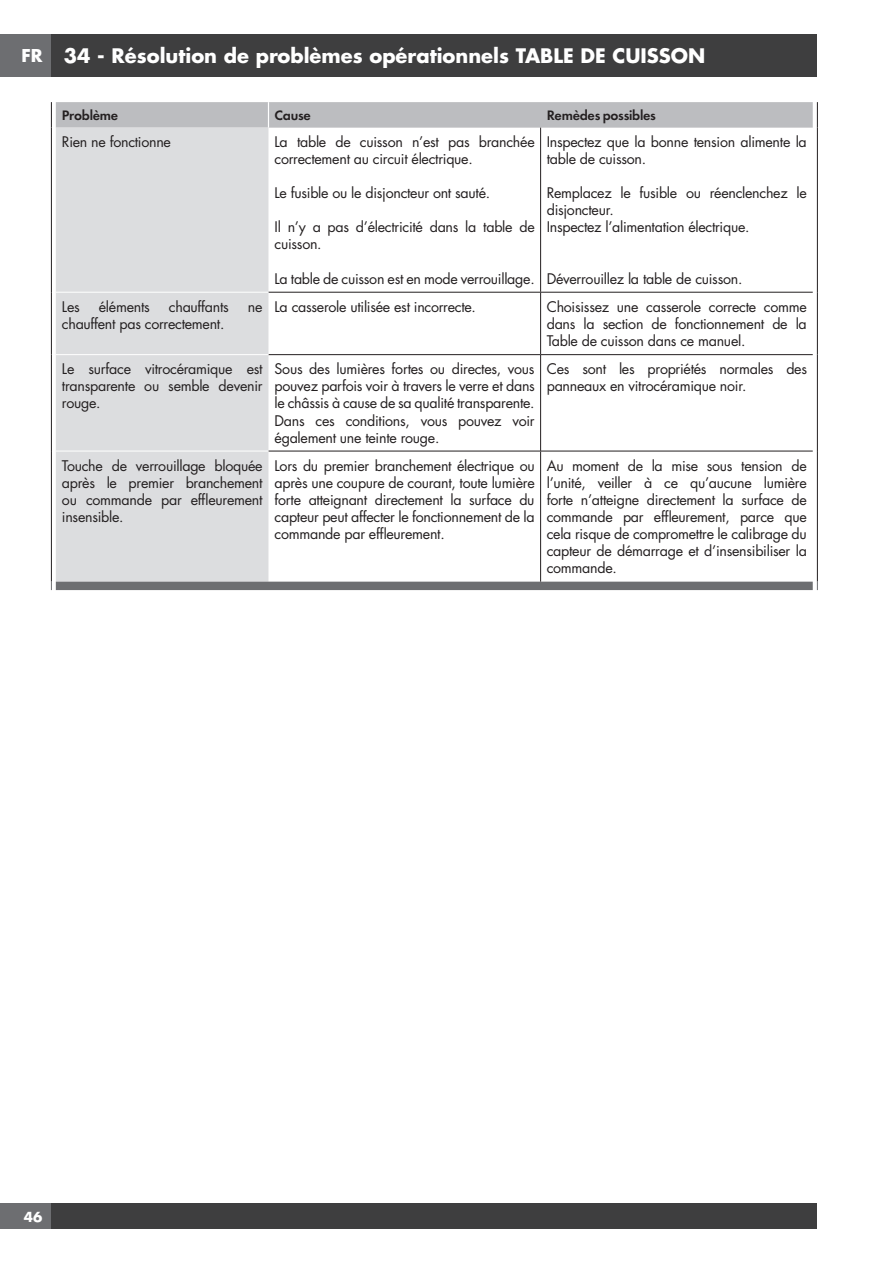
<style>
.page{position:relative;width:893px;height:1263px;background:#fff}
.page>*{position:absolute;margin:0;border:0;box-sizing:border-box;transform-origin:0 0}
.t1{font:700 19.5px "Futura";color:#fff}
.t2{font:700 17.25px "Futura";color:#fff}
.t3{font:14.25px/17.1px "Futura";letter-spacing:-.02em;color:#231f20;text-align:justify}
.t4{font:14.25px "Futura Dem Bld";letter-spacing:-.02em;color:#231f20}
.t5{font:700 13.5px "Futura";color:#fff}
</style>
<div class="page">
<div style="left:0;top:34px;width:51px;height:43px;background:#6d6e71"></div>
<div style="left:51px;top:34px;width:765px;height:43px;background:#3e3e3f"></div>
<div style="left:0;top:1203px;width:51px;height:26px;background:#6d6e71"></div>
<div style="left:51px;top:1203px;width:765px;height:26px;background:#3e3e3f"></div>
<svg style="left:55px;top:128px;width:762px;height:454px"></svg>
<div style="left:56px;top:128px;width:212px;height:454px;background:#dcdddf"></div>
<hr style="left:51px;top:128px;width:1px;height:164px;background:#231f20">
<hr style="left:817px;top:128px;width:1px;height:164px;background:#231f20">
<hr style="left:51px;top:292px;width:1px;height:63px;background:#231f20">
<hr style="left:817px;top:292px;width:1px;height:63px;background:#231f20">
<hr style="left:51px;top:355px;width:1px;height:96px;background:#231f20">
<hr style="left:817px;top:355px;width:1px;height:96px;background:#231f20">
<hr style="left:51px;top:451px;width:1px;height:131px;background:#231f20">
<hr style="left:817px;top:451px;width:1px;height:131px;background:#231f20">
<hr style="left:268px;top:292px;width:273px;height:1px;background:#231f20">
<hr style="left:541px;top:292px;width:272px;height:1px;background:#231f20">
<hr style="left:268px;top:354px;width:273px;height:1px;background:#231f20">
<hr style="left:541px;top:354px;width:272px;height:1px;background:#231f20">
<hr style="left:268px;top:451px;width:273px;height:1px;background:#231f20">
<hr style="left:541px;top:451px;width:272px;height:1px;background:#231f20">
<div style="left:51px;top:102px;width:767px;height:26px;background:#bcbdc0"></div>
<hr style="left:56px;top:292px;width:212px;height:1px;background:#fff">
<hr style="left:56px;top:354px;width:212px;height:1px;background:#fff">
<hr style="left:56px;top:451px;width:212px;height:1px;background:#fff">
<hr style="left:540px;top:128px;width:1px;height:164px;background:#231f20">
<hr style="left:540px;top:292px;width:1px;height:62px;background:#231f20">
<hr style="left:540px;top:355px;width:1px;height:96px;background:#231f20">
<hr style="left:540px;top:451px;width:1px;height:131px;background:#231f20">
<div style="left:51px;top:582px;width:767px;height:8px;background:#6d6e71"></div>
<p class="t2" style="left:21px;top:46px;width:23px">FR</p>
<h1 class="t1" style="left:64px;top:47px;width:643px">34 - Résolution de problèmes opérationnels TABLE DE CUISSON</h1>
<p class="t4" style="left:62px;top:106px;width:58px">Problème</p>
<p class="t4" style="left:275px;top:106px;width:38px">Cause</p>
<p class="t4" style="left:547px;top:106px;width:111px">Remèdes possibles</p>
<p class="t3" style="left:62px;top:133px;width:111px">Rien ne fonctionne</p>
<p class="t3" style="left:275px;top:133px;width:262px">La table de cuisson n’est pas branchée correctement au circuit électrique.</p>
<p class="t3" style="left:275px;top:184px;width:217px">Le fusible ou le disjoncteur ont sauté.</p>
<p class="t3" style="left:275px;top:218px;width:262px">Il n’y a pas d’électricité dans la table de cuisson.</p>
<p class="t3" style="left:275px;top:270px;width:262px">La table de cuisson est en mode verrouillage.</p>
<p class="t3" style="left:547px;top:133px;width:262px">Inspectez que la bonne tension alimente la table de cuisson.</p>
<p class="t3" style="left:547px;top:184px;width:262px;text-align:left">Remplacez le fusible ou réenclenchez le disjoncteur.<br>Inspectez l’alimentation électrique.</p>
<p class="t3" style="left:547px;top:270px;width:197px">Déverrouillez la table de cuisson.</p>
<p class="t3" style="left:62px;top:298px;width:19px">Les</p>
<p class="t3" style="left:99px;top:298px;width:53px">éléments</p>
<p class="t3" style="left:169px;top:298px;width:61px">chauffants</p>
<p class="t3" style="left:248px;top:298px;width:16px">ne</p>
<p class="t3" style="left:62px;top:315px;width:164px">chauffent pas correctement.</p>
<p class="t3" style="left:275px;top:298px;width:203px">La casserole utilisée est incorrecte.</p>
<p class="t3" style="left:547px;top:298px;width:262px">Choisissez une casserole correcte comme dans la section de fonctionnement de la Table de cuisson dans ce manuel.</p>
<p class="t3" style="left:62px;top:360px;width:202px">Le surface vitrocéramique est transparente ou semble devenir rouge.</p>
<p class="t3" style="left:275px;top:360px;width:262px">Sous des lumières fortes ou directes, vous pouvez parfois voir à travers le verre et dans le châssis à cause de sa qualité transparente.<br>Dans ces conditions, vous pouvez voir également une teinte rouge.</p>
<p class="t3" style="left:547px;top:360px;width:262px">Ces sont les propriétés normales des panneaux en vitrocéramique noir.</p>
<p class="t3" style="left:62px;top:457px;width:202px">Touche de verrouillage bloquée après le premier branchement ou commande par effleurement insensible.</p>
<p class="t3" style="left:275px;top:457px;width:262px">Lors du premier branchement électrique ou après une coupure de courant, toute lumière forte atteignant directement la surface du capteur peut affecter le fonctionnement de la commande par effleurement.</p>
<p class="t3" style="left:547px;top:457px;width:262px">Au moment de la mise sous tension de l’unité, veiller à ce qu’aucune lumière forte n’atteigne directement la surface de commande par effleurement, parce que cela risque de compromettre le calibrage du capteur de démarrage et d’insensibiliser la commande.</p>
<p class="t5" style="left:24px;top:1210px;width:20px">46</p>
</div>
